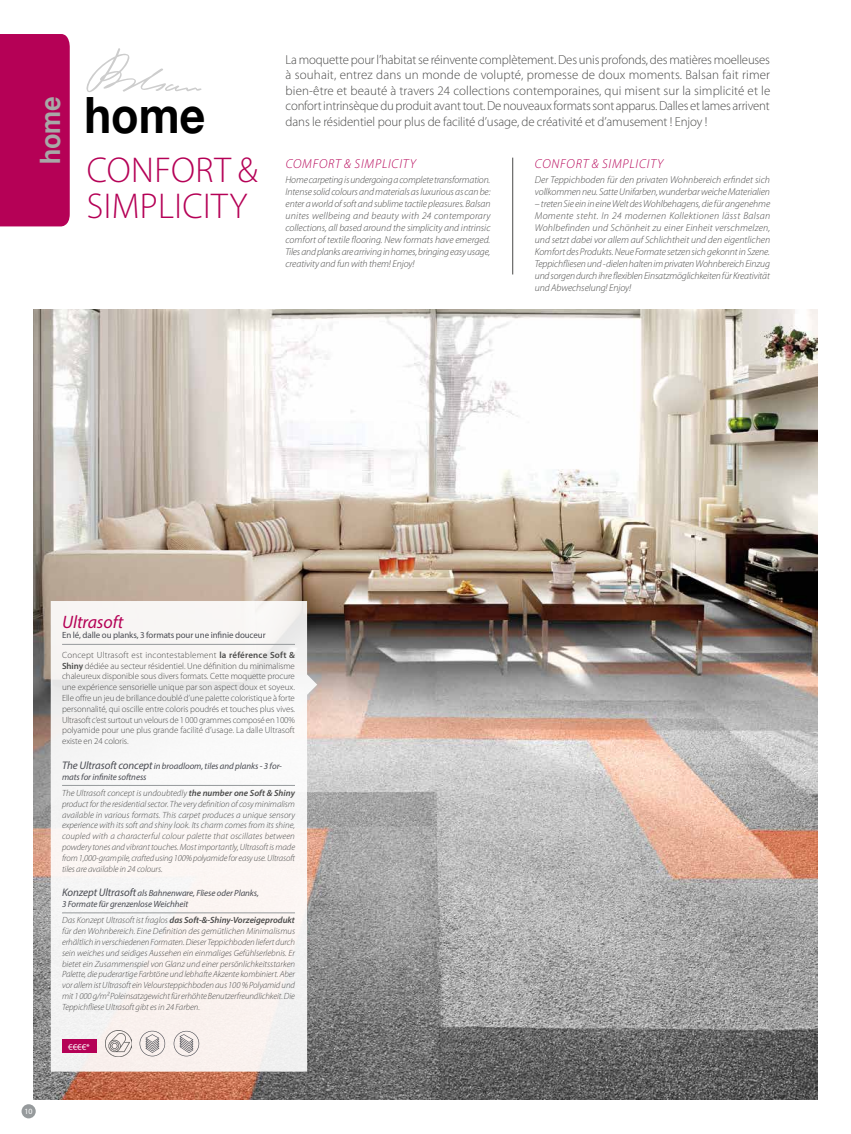
<style>
.page{position:relative;width:851px;height:1134px;background:#fff}
.page>*{position:absolute;margin:0;border:0;box-sizing:border-box;transform-origin:0 0}
.t1{font:700 50px "Helvetica Neue";color:#000;scale:.9 1}
.t2{font:300 36px/36px "Myriad Pro";letter-spacing:.01em;color:#b50156}
.t3{font:700 28.1px "Helvetica Neue";color:#a8a8a7;scale:.9 1}
.t4{font:italic 18px "Myriad Pro";letter-spacing:-.005em;color:#b50156}
.t5{font:300 13px/15.6px "Myriad Pro";letter-spacing:-.01em;color:#4a4a49;text-align:justify}
.t6{font:italic 300 13px "Myriad Pro";letter-spacing:.065em;color:#b50156}
.t7{font:italic 300 10px/12px "Myriad Pro";letter-spacing:-.01em;color:#4a4a49;text-align:justify}
.t8{font:italic 300 9px/10.8px "Myriad Pro";letter-spacing:-.005em;color:#4a4a49;text-align:justify}
.t9{font:300 9px/10.8px "Myriad Pro";letter-spacing:-.005em;color:#4a4a49;text-align:justify}
.t10{font:italic 9px/10.8px "Myriad Pro";letter-spacing:-.005em;color:#494b52}
.t11{font:9px/19.3px "Myriad Pro";letter-spacing:-.01em;color:#494b52}
.t12{font:9px "Myriad Pro";color:#fff}
.t13{font:8px "Myriad Pro";color:#fff}
.s1{font-weight:300;color:#4a4a49}
.s2{font-weight:600;color:#4a4a49}
.s3{font-weight:600}
.s4{font-size:11px}
</style>
<div class="page">
<div style="left:22px;top:1104px;width:14px;height:14px;background:#969a9c;border-radius:50%"></div>
<div style="left:0;top:34px;width:70px;height:192px;background:#b50156"></div>
<svg style="left:86px;top:48px;width:115px;height:44px"></svg>
<hr style="left:512px;top:158px;width:1px;height:116px;background:#4a4a49">
<img style="left:34px;top:309px;width:783px;height:791px">
<svg style="left:51px;top:601px;width:266px;height:470px;fill:#f8f5f3"></svg>
<hr style="left:62px;top:644px;width:233px;height:1px;background:#969a9c">
<hr style="left:62px;top:785px;width:233px;height:1px;background:#969a9c">
<hr style="left:62px;top:913px;width:233px;height:1px;background:#969a9c">
<div style="left:62px;top:1039px;width:34px;height:14px;background:#b50156"></div>
<img style="left:105px;top:1031px;width:26px;height:25px">
<svg style="left:139px;top:1031px;width:26px;height:25px"></svg>
<svg style="left:174px;top:1031px;width:25px;height:25px"></svg>
<h3 class="t3" style="left:28px;top:164px;width:77px;rotate:-90deg">home</h3>
<h1 class="t1" style="left:84px;top:76px;width:136px">home</h1>
<h2 class="t2" style="left:87px;top:152px;width:172px">CONFORT &amp;<br>SIMPLICITY</h2>
<p class="t5" style="left:285px;top:51px;width:486px">La moquette pour l’habitat se réinvente complètement. Des unis profonds, des matières moelleuses à souhait, entrez dans un monde de volupté, promesse de doux moments. Balsan fait rimer bien-être et beauté à travers 24 collections contemporaines, qui misent sur la simplicité et le confort intrinsèque du produit avant tout. De nouveaux formats sont apparus. Dalles et lames arrivent dans le résidentiel pour plus de facilité d’usage, de créativité et d’amusement ! Enjoy !</p>
<h3 class="t6" style="left:285px;top:156px;width:132px">COMFORT &amp; SIMPLICITY</h3>
<p class="t7" style="left:285px;top:174px;width:206px">Home carpeting is undergoing a complete transformation.<br>Intense solid colours and materials as luxurious as can be: enter a world of soft and sublime tactile pleasures. Balsan unites wellbeing and beauty with 24 contemporary collections, all based around the simplicity and intrinsic comfort of textile flooring. New formats have emerged.<br>Tiles and planks are arriving in homes, bringing easy usage, creativity and fun with them! Enjoy!</p>
<h3 class="t6" style="left:535px;top:156px;width:130px">CONFORT &amp; SIMPLICITY</h3>
<p class="t7" style="left:534px;top:174px;width:237px">Der Teppichboden für den privaten Wohnbereich erfindet sich vollkommen neu. Satte Unifarben, wunderbar weiche Materialien</p>
<p class="t7" style="left:534px;top:198px;width:237px">– treten Sie ein in eine Welt des Wohlbehagens, die für angenehme Momente steht. In 24 modernen Kollektionen lässt Balsan Wohlbefinden und Schönheit zu einer Einheit verschmelzen, und setzt dabei vor allem auf Schlichtheit und den eigentlichen Komfort des Produkts. Neue Formate setzen sich gekonnt in Szene.<br>Teppichfliesen und -dielen halten im privaten Wohnbereich Einzug und sorgen durch ihre flexiblen Einsatzmöglichkeiten für Kreativität und Abwechselung! Enjoy!</p>
<p class="t13" style="left:25px;top:1107px;width:10px">10</p>
<h3 class="t4" style="left:62px;top:610px;width:63px">Ultrasoft</h3>
<p class="t11" style="left:62px;top:626px;width:234px">En lé, dalle ou planks, 3 formats pour une infinie douceur<br><span class="s1">Concept Ultrasoft est incontestablement</span> <span class="s2">la référence Soft &amp;</span></p>
<p class="t9" style="left:62px;top:660px;width:234px"><span class="s3">Shiny</span> dédiée au secteur résidentiel. Une définition du minimalisme chaleureux disponible sous divers formats. Cette moquette procure une expérience sensorielle unique par son aspect doux et soyeux.<br>Elle offre un jeu de brillance doublé d’une palette coloristique à forte personnalité, qui oscille entre coloris poudrés et touches plus vives.<br>Ultrasoft c’est surtout un velours de 1 000 grammes composé en 100% polyamide pour une plus grande facilité d’usage. La dalle Ultrasoft existe en 24 coloris.</p>
<p class="t10" style="left:62px;top:760px;width:221px"><span class="s4">The Ultrasoft concept</span> in broadloom, tiles and planks - 3 for&shy;mats for infinite softness</p>
<p class="t8" style="left:62px;top:787px;width:234px">The Ultrasoft concept is undoubtedly <span class="s3">the number one Soft &amp; Shiny </span>product for the residential sector. The very definition of cosy minimalism available in various formats. This carpet produces a unique sensory experience with its soft and shiny look. Its charm comes from its shine, coupled with a characterful colour palette that oscillates between powdery tones and vibrant touches. Most importantly, Ultrasoft is made from 1,000-gram pile, crafted using 100% polyamide for easy use. Ultrasoft tiles are available in 24 colours.</p>
<p class="t10" style="left:62px;top:887px;width:198px"><span class="s4">Konzept Ultrasoft</span> als Bahnenware, Fliese oder Planks,<br>3 Formate für grenzenlose Weichheit</p>
<p class="t8" style="left:62px;top:915px;width:234px">Das Konzept Ultrasoft ist fraglos <span class="s3">das Soft-&amp;-Shiny-Vorzeigeprodukt </span>für den Wohnbereich. Eine Definition des gemütlichen Minimalismus erhältlich in verschiedenen Formaten. Dieser Teppichboden liefert durch sein weiches und seidiges Aussehen ein einmaliges Gefühlserlebnis. Er bietet ein Zusammenspiel von Glanz und einer persönlichkeitsstarken Palette, die puderartige Farbtöne und lebhafte Akzente kombiniert. Aber vor allem ist Ultrasoft ein Veloursteppichboden aus 100 % Polyamid und mit 1 000 g/m² Poleinsatzgewicht für erhöhte Benutzerfreundlichkeit. Die Teppichfliese Ultrasoft gibt es in 24 Farben.</p>
<p class="t12" style="left:68px;top:1041px;width:23px">€€€€*</p>
</div>
